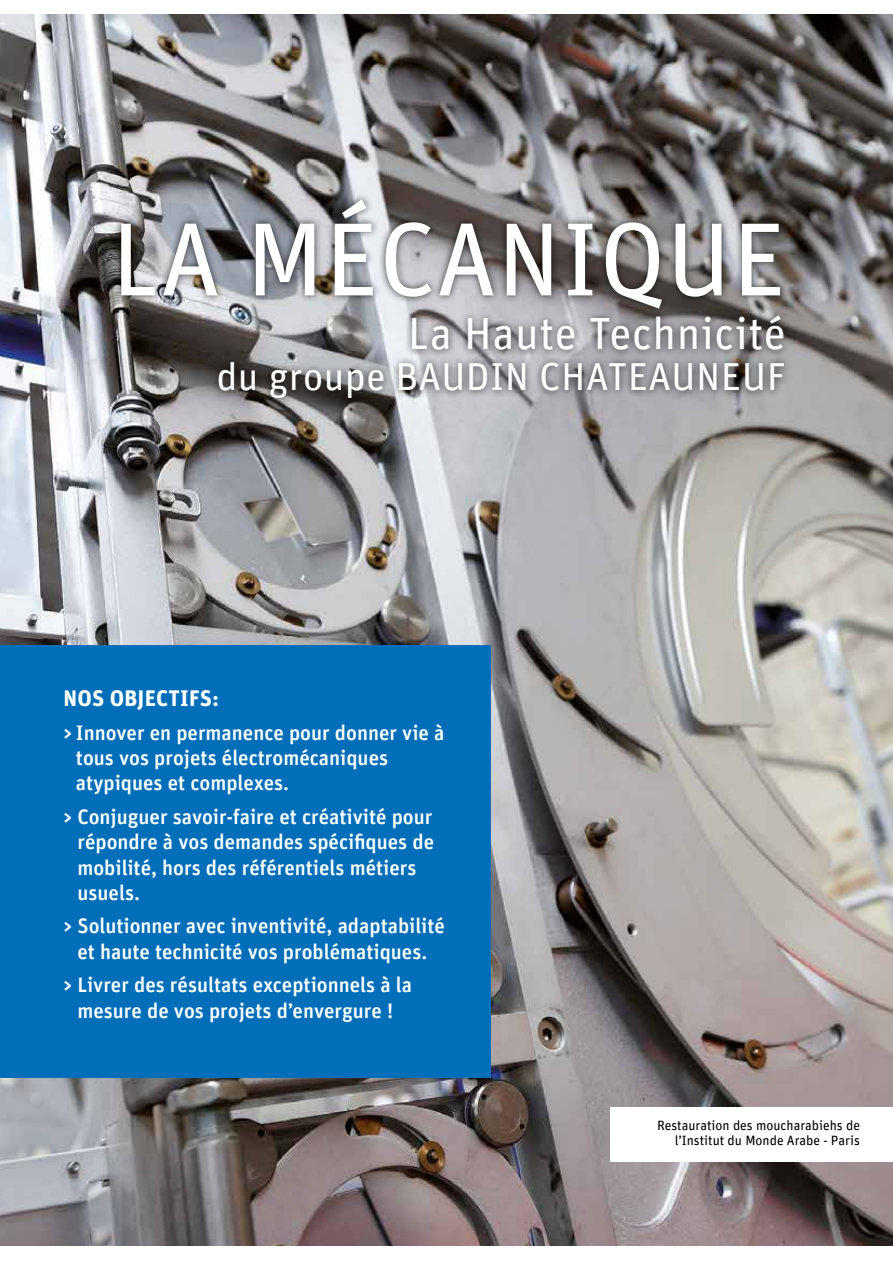
<style>
.page{position:relative;width:893px;height:1263px;background:#fff}
.page>*{position:absolute;margin:0;border:0;box-sizing:border-box;transform-origin:0 0}
.t1{font:103.95px "Unit";color:#fff}
.t2{font:45px "Unit";letter-spacing:.01em;color:#fff}
.t3{font:39px "Unit";letter-spacing:.01em;color:#fff}
.t4{font:700 22.5px "Unit Pro";letter-spacing:.01em;color:#fff}
.t5{font:500 21px/25.2px "Unit";color:#fff}
.t6{font:13.5px/15px "Unit";color:#000;text-align:right}
</style>
<div class="page">
<img style="left:0;top:15px;width:893px;height:1231px">
<div style="left:610px;top:1107px;width:283px;height:54px;background:#fff"></div>
<div style="left:113px;top:192px;width:679px;height:214px;background:#000;opacity:.75"></div>
<div style="left:0;top:645px;width:491px;height:432px;background:#006eb8"></div>
<h1 class="t1" style="left:111px;top:198px;width:676px">LA MÉCANIQUE</h1>
<h2 class="t2" style="left:408px;top:307px;width:380px">La Haute Technicité</h2>
<h3 class="t3" style="left:216px;top:353px;width:571px">du groupe BAUDIN CHATEAUNEUF</h3>
<p class="t4" style="left:64px;top:682px;width:157px">NOS OBJECTIFS:</p>
<p class="t5" style="left:76px;top:720px;width:370px;text-indent:-12px">&gt; Innover en permanence pour donner vie à tous vos projets électromécaniques atypiques et complexes.</p>
<p class="t5" style="left:77px;top:804px;width:358px;text-indent:-14px">&gt; Conjuguer savoir-faire et créativité pour répondre à vos demandes spécifiques de mobilité, hors des référentiels métiers usuels.</p>
<p class="t5" style="left:64px;top:913px;width:383px;text-align:center">&gt; Solutionner avec inventivité, adaptabilité et haute technicité vos problématiques.</p>
<p class="t5" style="left:64px;top:972px;width:350px;text-align:center">&gt; Livrer des résultats exceptionnels à la mesure de vos projets d’envergure !</p>
<p class="t6" style="left:657px;top:1118px;width:204px">Restauration des moucharabiehs de l’Institut du Monde Arabe - Paris</p>
</div>
